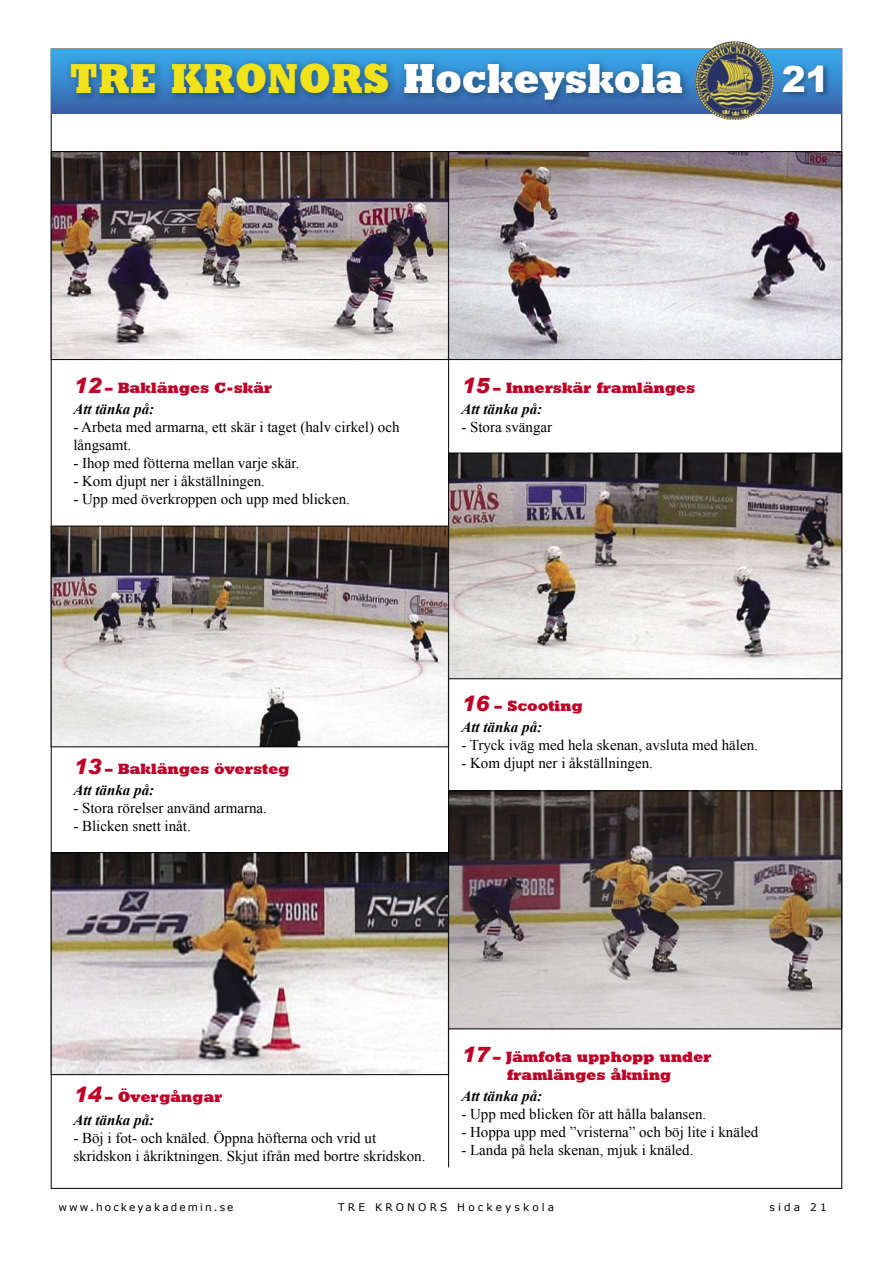
<style>
.page{position:relative;width:893px;height:1263px;background:#fff}
.page>*{position:absolute;margin:0;border:0;box-sizing:border-box;transform-origin:0 0}
.t1{font:42px "Geometric Slab 712 BT Extra Bold A";letter-spacing:.025em;color:#fff;scale:.91 1}
.t2{font:900 36px "Arial";color:#fff}
.t3{font:15px/18px "Times New Roman";color:#000}
.t4{font:15px "Geometric Slab 712 BT Extra Bold A";letter-spacing:.025em;color:#be0027}
.t5{font:italic 700 15px "Times New Roman";color:#000}
.t6{font:10.5px "Verdana";letter-spacing:.3em;color:#000}
.t7{font:10.5px "Verdana";letter-spacing:.2em;color:#000}
.s1{color:#f1e21a}
.s2{font-family:"Arial";font-weight:900;font-style:italic;font-size:21px}
</style>
<div class="page">
<img style="left:51px;top:49px;width:791px;height:64px">
<div style="left:781px;top:62px;width:50px;height:38px;background:#000;opacity:.4"></div>
<div style="left:64px;top:56px;width:630px;height:55px;background:#000;opacity:.4"></div>
<hr style="left:448px;top:151px;width:1px;height:1016px;background:#000">
<img style="left:53px;top:153px;width:787px;height:205px">
<div style="left:51px;top:151px;width:398px;height:209px;border:1px solid #000"></div>
<img style="left:53px;top:528px;width:394px;height:217px">
<div style="left:51px;top:526px;width:398px;height:221px;border:1px solid #000"></div>
<img style="left:53px;top:854px;width:394px;height:219px">
<div style="left:51px;top:852px;width:398px;height:223px;border:1px solid #000"></div>
<div style="left:448px;top:151px;width:394px;height:209px;border:1px solid #000"></div>
<img style="left:450px;top:455px;width:390px;height:222px">
<div style="left:448px;top:453px;width:394px;height:226px;border:1px solid #000"></div>
<img style="left:450px;top:793px;width:390px;height:234px">
<div style="left:448px;top:791px;width:394px;height:238px;border:1px solid #000"></div>
<img style="left:703px;top:41px;width:51px;height:16px">
<p class="t1" style="left:70px;top:53px;width:674px"><span class="s1">TRE KRONORS</span> Hockeyskola</p>
<p class="t2" style="left:782px;top:53px;width:49px">21</p>
<p class="t4" style="left:73px;top:378px;width:200px"><span class="s2">12</span> – Baklänges C-skär</p>
<p class="t5" style="left:73px;top:398px;width:82px">Att tänka på:</p>
<p class="t3" style="left:73px;top:417px;width:328px">- Arbeta med armarna, ett skär i taget (halv cirkel) och långsamt.</p>
<p class="t3" style="left:73px;top:453px;width:228px">- Ihop med fötterna mellan varje skär.</p>
<p class="t3" style="left:73px;top:471px;width:193px">- Kom djupt ner i åkställningen.</p>
<p class="t3" style="left:73px;top:489px;width:278px">- Upp med överkroppen och upp med blicken.</p>
<p class="t4" style="left:461px;top:378px;width:235px"><span class="s2">15</span> – Innerskär framlänges</p>
<p class="t5" style="left:461px;top:398px;width:82px">Att tänka på:</p>
<p class="t3" style="left:461px;top:417px;width:92px">- Stora svängar</p>
<p class="t4" style="left:73px;top:759px;width:218px"><span class="s2">13</span> – Baklänges översteg</p>
<p class="t5" style="left:73px;top:779px;width:82px">Att tänka på:</p>
<p class="t3" style="left:73px;top:798px;width:195px">- Stora rörelser använd armarna.</p>
<p class="t3" style="left:73px;top:816px;width:119px">- Blicken snett inåt.</p>
<p class="t4" style="left:461px;top:696px;width:123px"><span class="s2">16</span> – Scooting</p>
<p class="t5" style="left:461px;top:716px;width:82px">Att tänka på:</p>
<p class="t3" style="left:461px;top:735px;width:298px">- Tryck iväg med hela skenan, avsluta med hälen.</p>
<p class="t3" style="left:461px;top:753px;width:193px">- Kom djupt ner i åkställningen.</p>
<p class="t4" style="left:73px;top:1088px;width:150px"><span class="s2">14</span> – Övergångar</p>
<p class="t5" style="left:73px;top:1109px;width:82px">Att tänka på:</p>
<p class="t3" style="left:73px;top:1128px;width:354px">- Böj i fot- och knäled. Öppna höfterna och vrid ut skridskon i åkriktningen. Skjut ifrån med bortre skridskon.</p>
<p class="t4" style="left:461px;top:1047px;width:252px"><span class="s2">17</span> – Jämfota upphopp under</p>
<p class="t4" style="left:507px;top:1065px;width:166px">framlänges åkning</p>
<p class="t5" style="left:461px;top:1085px;width:82px">Att tänka på:</p>
<p class="t3" style="left:461px;top:1104px;width:246px">- Upp med blicken för att hålla balansen.</p>
<p class="t3" style="left:461px;top:1122px;width:299px">- Hoppa upp med ”vristerna” och böj lite i knäled</p>
<p class="t3" style="left:461px;top:1140px;width:234px">- Landa på hela skenan, mjuk i knäled.</p>
<p class="t7" style="left:59px;top:1200px;width:177px">www.hockeyakademin.se</p>
<p class="t6" style="left:338px;top:1200px;width:217px">TRE KRONORS Hockeyskola</p>
<p class="t6" style="left:769px;top:1200px;width:59px">sida 21</p>
</div>
